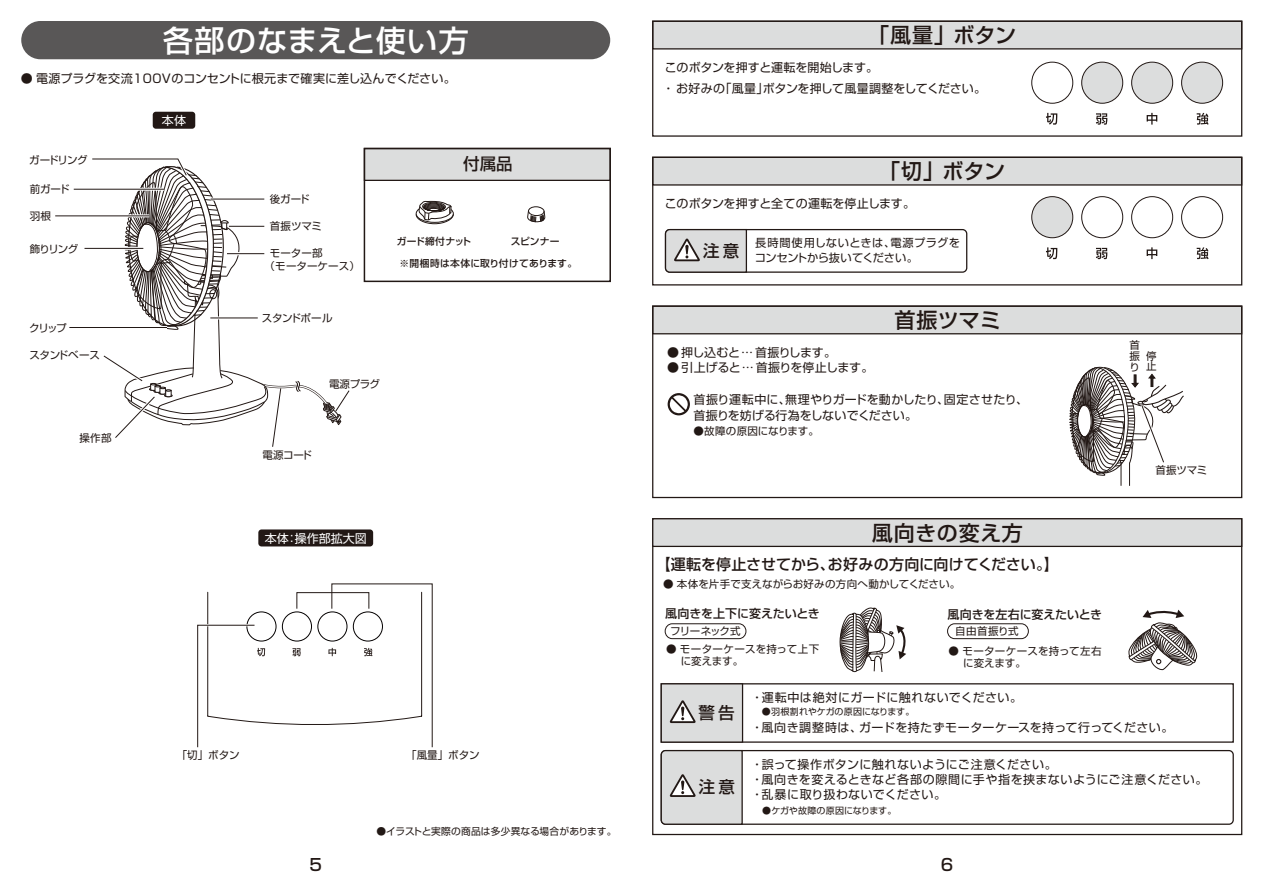
<style>
.page{position:relative;width:1263px;height:893px;background:#fff}
.page>*{position:absolute;margin:0;border:0;box-sizing:border-box;transform-origin:0 0}
.t1{font:500 30px "Shin Go Pro";letter-spacing:.04em;color:#fff}
.t2{font:500 21px "Shin Go Pro";letter-spacing:.015em;color:#221815}
.t3{font:500 16.5px "Shin Go Pro";letter-spacing:.1em;color:#221815}
.t4{font:500 15px "Shin Go Pro";color:#221815}
.t5{font:12px/15.8px "Shin Go Pro";letter-spacing:.01em;color:#221815}
.t6{font:12px/15px "Shin Go Pro";letter-spacing:.035em;color:#221815}
.t7{font:12px/21px "Shin Go Pro";letter-spacing:-.015em;color:#221815}
.t8{font:12px "Shin Go Pro";letter-spacing:.03em;color:#221815}
.t9{font:500 12px "Shin Go Pro";letter-spacing:-.005em;color:#221815}
.t10{font:12px "Shin Go Pro";letter-spacing:.04em;color:#221815}
.t11{font:12px "Shin Go Pro";letter-spacing:-.02em;color:#221815}
.t12{font:12px "Shin Go Pro";letter-spacing:-.035em;color:#221815}
.t13{font:12px "Shin Go Pro";color:#fff}
.t14{font:11.25px/15px "Shin Go Pro";letter-spacing:.005em;color:#221815}
.t15{font:10.5px/10.6px "Shin Go Pro";color:#221815}
.t16{font:10.5px/12px "Shin Go Pro";letter-spacing:.03em;color:#221815}
.t17{font:10.5px "Shin Go Pro";letter-spacing:-.02em;color:#221815}
.t18{font:10.5px "Shin Go Pro";letter-spacing:-.03em;color:#221815}
.t19{font:10.5px "Shin Go Pro";letter-spacing:-.06em;color:#221815}
.t20{font:500 9.75px "Shin Go Pro";letter-spacing:.02em;color:#221815}
.t21{font:9.75px "Shin Go Pro";letter-spacing:.005em;color:#221815}
.t22{font:9px "Shin Go Pro";letter-spacing:-.005em;color:#221815}
</style>
<div class="page">
<svg style="left:1046px;top:113px;width:11px;height:12px"></svg>
<svg style="left:1096px;top:113px;width:11px;height:12px"></svg>
<svg style="left:1147px;top:113px;width:10px;height:12px"></svg>
<svg style="left:1197px;top:113px;width:11px;height:12px"></svg>
<div style="left:1031px;top:62px;width:42px;height:42px;border:1px solid #221815;border-radius:50%"></div>
<div style="left:1132px;top:62px;width:41px;height:41px;background:#dcdddd;border-radius:50%"></div>
<div style="left:1131px;top:62px;width:42px;height:42px;border:1px solid #221815;border-radius:50%"></div>
<div style="left:1181px;top:62px;width:41px;height:41px;background:#dcdddd;border-radius:50%"></div>
<div style="left:1181px;top:62px;width:42px;height:42px;border:1px solid #221815;border-radius:50%"></div>
<div style="left:1082px;top:62px;width:41px;height:41px;background:#dcdddd;border-radius:50%"></div>
<div style="left:1081px;top:62px;width:42px;height:42px;border:1px solid #221815;border-radius:50%"></div>
<svg style="left:1046px;top:247px;width:11px;height:12px"></svg>
<svg style="left:1096px;top:248px;width:11px;height:11px"></svg>
<svg style="left:1147px;top:247px;width:10px;height:12px"></svg>
<svg style="left:1197px;top:247px;width:11px;height:12px"></svg>
<div style="left:1032px;top:197px;width:41px;height:41px;background:#dcdddd;border-radius:50%"></div>
<div style="left:1031px;top:196px;width:42px;height:42px;border:1px solid #221815;border-radius:50%"></div>
<div style="left:1131px;top:196px;width:42px;height:42px;border:1px solid #221815;border-radius:50%"></div>
<div style="left:1181px;top:196px;width:42px;height:42px;border:1px solid #221815;border-radius:50%"></div>
<div style="left:1081px;top:196px;width:42px;height:42px;border:1px solid #221815;border-radius:50%"></div>
<div style="left:364px;top:148px;width:247px;height:33px;background:#dcdddd;border:1px solid #221815"></div>
<div style="left:364px;top:148px;width:247px;height:134px;border:2px solid #221815"></div>
<svg style="left:416px;top:201px;width:38px;height:24px"></svg>
<div style="left:21px;top:21px;width:589px;height:38px;background:#595757;border-radius:19px"></div>
<div style="left:153px;top:112px;width:42px;height:17px;background:#221815;border-radius:3px"></div>
<svg style="left:527px;top:206px;width:19px;height:17px"></svg>
<div style="left:652px;top:21px;width:590px;height:29px;background:#dcdddd;border:1px solid #221815"></div>
<div style="left:652px;top:21px;width:590px;height:116px;border:1px solid #221815"></div>
<div style="left:652px;top:157px;width:590px;height:29px;background:#dcdddd"></div>
<div style="left:652px;top:157px;width:590px;height:129px;border:1px solid #221815"></div>
<div style="left:665px;top:229px;width:302px;height:44px;border:1px solid #221815;border-radius:4px"></div>
<svg style="left:664px;top:228px;width:84px;height:45px;background:#c6c6c5"></svg>
<svg style="left:92px;top:158px;width:258px;height:289px"></svg>
<hr style="left:74px;top:188px;width:90px;height:3px;background:#fff">
<hr style="left:74px;top:189px;width:90px;height:1px;background:#221815">
<hr style="left:69px;top:326px;width:98px;height:3px;background:#fff">
<hr style="left:69px;top:327px;width:98px;height:1px;background:#221815">
<hr style="left:55px;top:214px;width:94px;height:3px;background:#fff">
<hr style="left:55px;top:215px;width:94px;height:1px;background:#221815">
<hr style="left:84px;top:247px;width:59px;height:3px;background:#fff">
<hr style="left:84px;top:248px;width:59px;height:1px;background:#221815">
<div style="left:258px;top:529px;width:115px;height:17px;background:#221815;border-radius:3px"></div>
<div style="left:661px;top:750px;width:573px;height:75px;border:1px solid #221815;border-radius:4px"></div>
<svg style="left:660px;top:749px;width:83px;height:76px;background:#ccc"></svg>
<div style="left:665px;top:623px;width:81px;height:16px;border:1px solid #221815;border-radius:7px"></div>
<div style="left:947px;top:623px;width:82px;height:16px;border:1px solid #221815;border-radius:7px"></div>
<div style="left:661px;top:683px;width:573px;height:60px;border:1px solid #221815"></div>
<div style="left:661px;top:683px;width:82px;height:60px;background:#dcdddd;border:1px solid #221815"></div>
<svg style="left:669px;top:700px;width:27px;height:23px"></svg>
<div style="left:652px;top:518px;width:590px;height:29px;background:#dcdddd;border:1px solid #221815"></div>
<div style="left:652px;top:305px;width:590px;height:29px;background:#dcdddd;border:1px solid #221815"></div>
<div style="left:652px;top:305px;width:590px;height:193px;border:1px solid #221815"></div>
<svg style="left:668px;top:393px;width:22px;height:22px"></svg>
<svg style="left:1069px;top:366px;width:115px;height:120px"></svg>
<svg style="left:1122px;top:610px;width:80px;height:75px"></svg>
<svg style="left:839px;top:607px;width:67px;height:66px"></svg>
<svg style="left:197px;top:583px;width:236px;height:165px"></svg>
<h1 class="t1" style="left:163px;top:16px;width:307px">各部のなまえと使い方</h1>
<p class="t5" style="left:21px;top:69px;width:437px">● 電源プラグを交流100Vのコンセントに根元まで確実に差し込んでください。</p>
<p class="t13" style="left:162px;top:110px;width:26px">本体</p>
<p class="t15" style="left:29px;top:153px;width:60px">ガードリング</p>
<p class="t15" style="left:30px;top:183px;width:41px">前ガード</p>
<p class="t15" style="left:30px;top:210px;width:23px">羽根</p>
<p class="t15" style="left:30px;top:242px;width:50px">飾りリング</p>
<p class="t15" style="left:29px;top:321px;width:39px">クリップ</p>
<p class="t17" style="left:29px;top:347px;width:72px">スタンドベース</p>
<p class="t15" style="left:79px;top:431px;width:34px">操作部</p>
<p class="t15" style="left:270px;top:193px;width:41px">後ガード</p>
<p class="t15" style="left:270px;top:219px;width:54px">首振ツマミ</p>
<p class="t15" style="left:265px;top:245px;width:97px;line-height:13.5px;text-indent:5px">モーター部<br>（モーターケース）</p>
<p class="t18" style="left:262px;top:309px;width:72px">スタンドポール</p>
<h3 class="t3" style="left:463px;top:151px;width:51px">付属品</h3>
<p class="t20" style="left:397px;top:233px;width:76px">ガード締付ナット</p>
<p class="t20" style="left:511px;top:233px;width:51px">スピンナー</p>
<p class="t20" style="left:399px;top:255px;width:179px">※開梱時は本体に取り付けてあります。</p>
<p class="t15" style="left:329px;top:377px;width:52px">電源プラグ</p>
<p class="t15" style="left:263px;top:448px;width:51px">電源コード</p>
<p class="t13" style="left:265px;top:528px;width:103px">本体：操作部拡大図</p>
<p class="t15" style="left:177px;top:748px;width:64px">「切」ボタン</p>
<p class="t15" style="left:406px;top:748px;width:75px">「風量」ボタン</p>
<p class="t21" style="left:376px;top:823px;width:242px">●イラストと実際の商品は多少異なる場合があります。</p>
<h2 class="t2" style="left:868px;top:18px;width:150px">「風量」ボタン</h2>
<p class="t7" style="left:662px;top:56px;width:325px">このボタンを押すと運転を開始します。<br>・ お好みの「風量」ボタンを押して風量調整をしてください。</p>
<h2 class="t2" style="left:879px;top:154px;width:128px">「切」ボタン</h2>
<p class="t5" style="left:665px;top:194px;width:252px">このボタンを押すと全ての運転を停止します。</p>
<p class="t14" style="left:703px;top:234px;width:258px;text-indent:52px">長時間使用しないときは、電源プラグを<sup>注意</sup> コンセントから抜いてください。</p>
<h2 class="t2" style="left:894px;top:303px;width:108px">首振ツマミ</h2>
<p class="t12" style="left:667px;top:342px;width:171px">● 押し込むと… 首振りします。</p>
<p class="t11" style="left:667px;top:358px;width:208px">● 引上げると…首振りを停止します。</p>
<p class="t5" style="left:693px;top:390px;width:336px">首振り運転中に、無理やりガードを動かしたり、固定させたり、首振りを妨げる行為をしないでください。</p>
<p class="t15" style="left:693px;top:425px;width:127px">●故障の原因になります。</p>
<h2 class="t2" style="left:872px;top:515px;width:152px">風向きの変え方</h2>
<h3 class="t4" style="left:656px;top:552px;width:405px">【運転を停止させてから、お好みの方向に向けてください。】</h3>
<p class="t15" style="left:663px;top:578px;width:299px">● 本体を片手で支えながらお好みの方向へ動かしてください。</p>
<p class="t9" style="left:665px;top:604px;width:156px">風向きを上下に変えたいとき</p>
<p class="t19" style="left:670px;top:623px;width:72px">フリーネック式</p>
<p class="t16" style="left:681px;top:642px;width:140px;text-indent:-15px">● モーターケースを持って上下に変えます。</p>
<p class="t9" style="left:947px;top:604px;width:156px">風向きを左右に変えたいとき</p>
<p class="t15" style="left:955px;top:625px;width:65px">自由首振り式</p>
<p class="t16" style="left:963px;top:643px;width:140px;text-indent:-15px">● モーターケースを持って左右に変えます。</p>
<p class="t15" style="left:1129px;top:339px;width:12px;text-align:justify">首振り</p>
<p class="t15" style="left:1146px;top:349px;width:12px">停止</p>
<p class="t15" style="left:1155px;top:464px;width:53px">首振ツマミ</p>
<h3 class="t3" style="left:698px;top:699px;width:38px">警告</h3>
<h3 class="t3" style="left:699px;top:773px;width:38px">注意</h3>
<p class="t10" style="left:751px;top:688px;width:273px">・運転中は絶対にガードに触れないでください。</p>
<p class="t22" style="left:762px;top:704px;width:154px">●羽根割れやケガの原因になります。</p>
<p class="t8" style="left:751px;top:718px;width:424px">・風向き調整時は、ガードを持たずモーターケースを持って行ってください。</p>
<p class="t6" style="left:751px;top:756px;width:458px">・誤って操作ボタンに触れないようにご注意ください。<br>・風向きを変えるときなど各部の隙間に手や指を挟まないようにご注意ください。・乱暴に取り扱わないでください。</p>
<p class="t22" style="left:762px;top:803px;width:136px">●ケガや故障の原因になります。</p>
<h3 class="t3" style="left:309px;top:851px;width:14px">5</h3>
<h3 class="t3" style="left:941px;top:851px;width:14px">6</h3>
</div>
